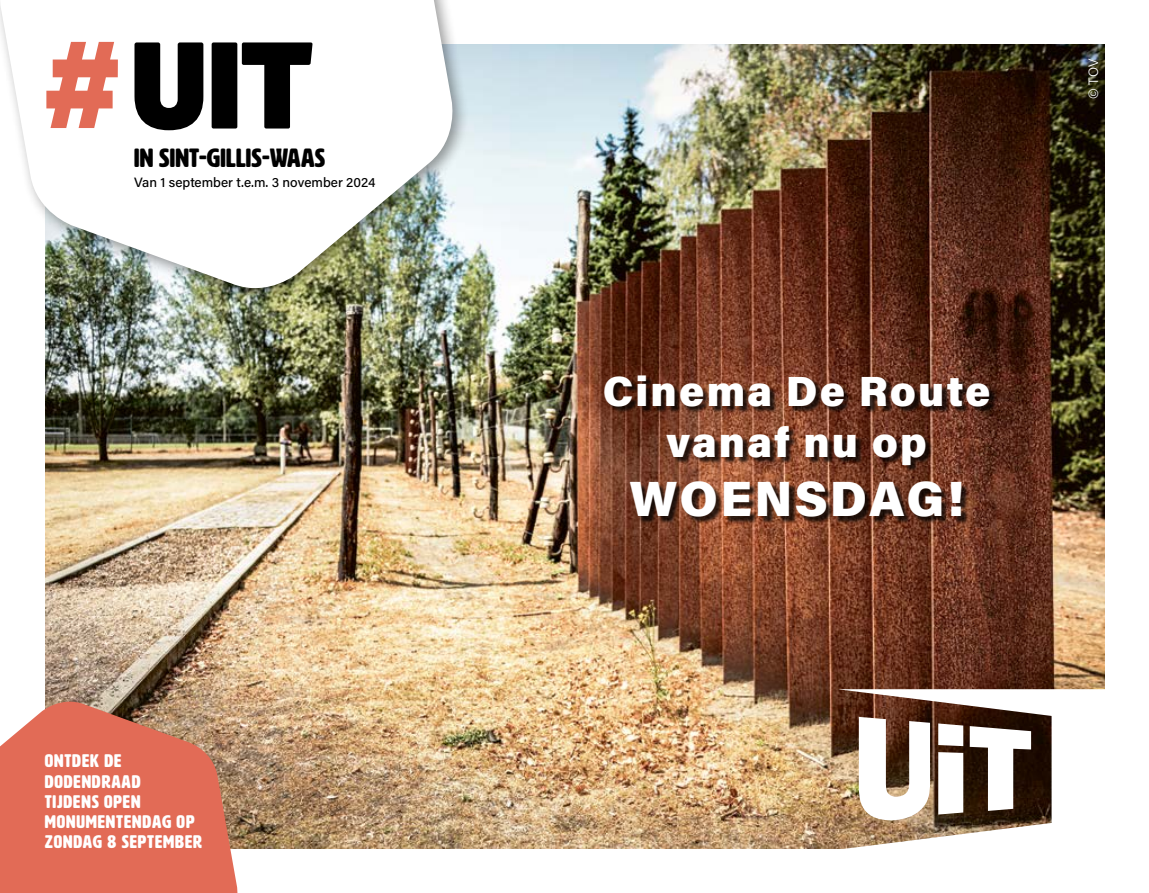
<style>
.page{position:relative;width:1149px;height:893px;background:#fff}
.page>*{position:absolute;margin:0;border:0;box-sizing:border-box;transform-origin:0 0}
.t1{font:900 49.5px "Acumin Pro";letter-spacing:.04em;color:#fff}
.t2{font:900 42.3px/50.6px "Acumin Pro";letter-spacing:.05em;color:#fff;text-align:center}
.t3{font:26.1px "HWT Artz";letter-spacing:.01em;color:#000}
.t4{font:18px/20.2px "HWT Artz";letter-spacing:.05em;color:#fff}
.t5{font:500 13.5px "Acumin Pro";color:#000}
.t6{font:300 13.5px "Acumin Pro";color:#fff}
</style>
<div class="page">
<img style="left:45px;top:45px;width:1059px;height:803px">
<div style="left:0;top:0;width:470px;height:305px;background:#000;opacity:.4"></div>
<svg style="left:0;top:0;width:458px;height:297px"></svg>
<svg style="left:46px;top:42px;width:72px;height:86px"></svg>
<svg style="left:134px;top:42px;width:178px;height:88px"></svg>
<svg style="left:0;top:696px;width:241px;height:197px;background:#d9755f"></svg>
<svg style="left:837px;top:689px;width:267px;height:160px"></svg>
<div style="left:606px;top:377px;width:390px;height:147px;background:#000;opacity:.75"></div>
<h3 class="t3" style="left:134px;top:144px;width:192px">IN SINT-GILLIS-WAAS</h3>
<p class="t5" style="left:134px;top:173px;width:243px">Van 1 september t.e.m. 3 november 2024</p>
<p class="t4" style="left:45px;top:751px;width:159px">ONTDEK DE<br>DODENDRAAD<br>TIJDENS OPEN<br>MONUMENTENDAG OP<br>ZONDAG 8 SEPTEMBER</p>
<p class="t6" style="left:1083px;top:99px;width:41px;rotate:-90deg">© TOV</p>
<h2 class="t2" style="left:602px;top:364px;width:389px">Cinema De Route vanaf nu op</h2>
<h1 class="t1" style="left:629px;top:464px;width:336px">WOENSDAG!</h1>
</div>
